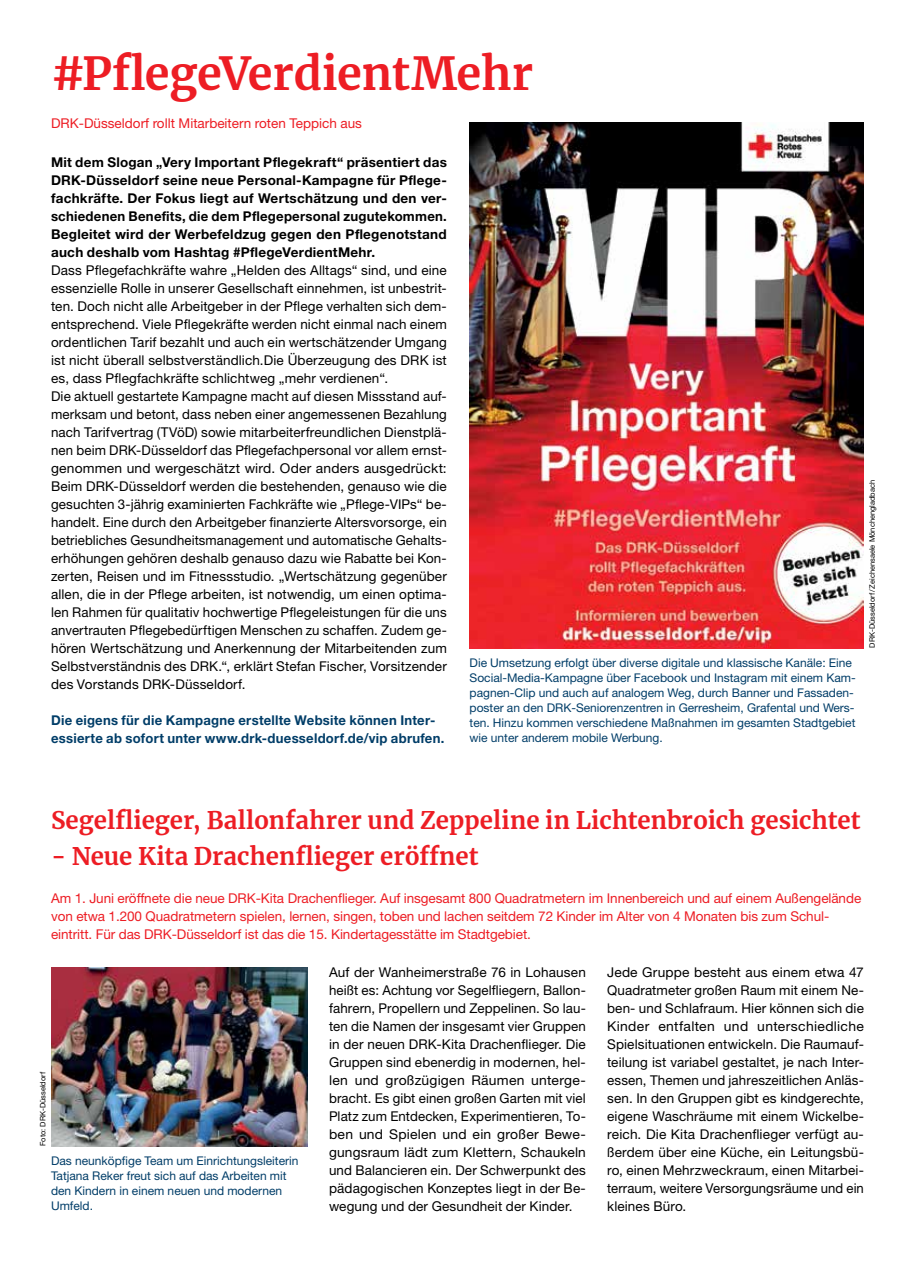
<style>
.page{position:relative;width:915px;height:1263px;background:#fff}
.page>*{position:absolute;margin:0;border:0;box-sizing:border-box;transform-origin:0 0}
.MGB_Headline{font:700 45px "Merriweather";letter-spacing:-.005em;color:#ed1d24}
.MGB_Headline-2{font:700 24px "Merriweather";color:#ed1d24}
.MGB_Copy{font:13.5px/18px "Helvetica Neue LT Pro";letter-spacing:.01em;color:#000;text-align:justify}
.MGB_Vorspann_Rot{font:13.5px/18px "Helvetica Neue LT Pro";letter-spacing:-.005em;color:#ed1d24}
.MGB_Copy-2{font:700 13.5px/18px "Helvetica Neue LT Pro";letter-spacing:.02em;color:#000;text-align:justify}
.MGB_Info{font:700 13.5px/18px "Helvetica Neue LT Pro";letter-spacing:.02em;color:#003d68}
.MGB_BU{font:12px/15px "Helvetica Neue LT Pro";color:#003d68}
.MGB_Fotocredits{font:7.5px "Helvetica Neue LT Pro";color:#000}
</style>
<div class="page">
<img style="left:469px;top:122px;width:394px;height:526px">
<img style="left:51px;top:967px;width:257px;height:179px">
<p class="MGB_Headline" style="left:51px;top:43px;width:483px">#PflegeVerdientMehr</p>
<p class="MGB_Vorspann_Rot" style="left:51px;top:114px;width:312px">DRK-Düsseldorf rollt Mitarbeitern roten Teppich aus</p>
<p class="MGB_Copy-2" style="left:51px;top:152px;width:397px">Mit dem Slogan „Very Important Pflegekraft“ präsentiert das DRK-Düsseldorf seine neue Personal-Kampagne für Pflege&shy;fachkräfte. Der Fokus liegt auf Wertschätzung und den ver&shy;schiedenen Benefits, die dem Pflegepersonal zugutekommen.<br>Begleitet wird der Werbefeldzug gegen den Pflegenotstand auch deshalb vom Hashtag #PflegeVerdientMehr.</p>
<p class="MGB_Copy" style="left:51px;top:260px;width:397px">Dass Pflegefachkräfte wahre „Helden des Alltags“ sind, und eine essenzielle Rolle in unserer Gesellschaft einnehmen, ist unbestrit&shy;ten. Doch nicht alle Arbeitgeber in der Pflege verhalten sich dem&shy;entsprechend. Viele Pflegekräfte werden nicht einmal nach einem ordentlichen Tarif bezahlt und auch ein wertschätzender Umgang ist nicht überall selbstverständlich.Die Überzeugung des DRK ist es, dass Pflegfachkräfte schlichtweg „mehr verdienen“.</p>
<p class="MGB_Copy" style="left:51px;top:386px;width:397px">Die aktuell gestartete Kampagne macht auf diesen Missstand auf&shy;merksam und betont, dass neben einer angemessenen Bezahlung nach Tarifvertrag (TVöD) sowie mitarbeiterfreundlichen Dienstplä&shy;nen beim DRK-Düsseldorf das Pflegefachpersonal vor allem ernst&shy;genommen und wergeschätzt wird. Oder anders ausgedrückt:<br>Beim DRK-Düsseldorf werden die bestehenden, genauso wie die gesuchten 3-jährig examinierten Fachkräfte wie „Pflege-VIPs“ be&shy;handelt. Eine durch den Arbeitgeber finanzierte Altersvorsorge, ein betriebliches Gesundheitsmanagement und automatische Gehalts&shy;erhöhungen gehören deshalb genauso dazu wie Rabatte bei Kon&shy;zerten, Reisen und im Fitnessstudio. „Wertschätzung gegenüber allen, die in der Pflege arbeiten, ist notwendig, um einen optima&shy;len Rahmen für qualitativ hochwertige Pflegeleistungen für die uns anvertrauten Pflegebedürftigen Menschen zu schaffen. Zudem ge&shy;hören Wertschätzung und Anerkennung der Mitarbeitenden zum Selbstverständnis des DRK.“, erklärt Stefan Fischer, Vorsitzender des Vorstands DRK-Düsseldorf.</p>
<p class="MGB_Info" style="left:51px;top:710px;width:395px">Die eigens für die Kampagne erstellte Website können Inter&shy;essierte ab sofort unter www.drk-duesseldorf.de/vip abrufen.</p>
<p class="MGB_BU" style="left:469px;top:654px;width:387px">Die Umsetzung erfolgt über diverse digitale und klassische Kanäle: Eine Social-Media-Kampagne über Facebook und Instagram mit einem Kam&shy;pagnen-Clip und auch auf analogem Weg, durch Banner und Fassaden&shy;poster an den DRK-Seniorenzentren in Gerresheim, Grafental und Wers&shy;ten. Hinzu kommen verschiedene Maßnahmen im gesamten Stadtgebiet wie unter anderem mobile Werbung.</p>
<p class="MGB_Fotocredits" style="left:867px;top:648px;width:169px;rotate:-90deg">DRK-Düsseldorf/Zeichensaele Mönchengladbach</p>
<p class="MGB_Headline-2" style="left:51px;top:804px;width:810px">Segelflieger, Ballonfahrer und Zeppeline in Lichtenbroich gesichtet</p>
<p class="MGB_Headline-2" style="left:51px;top:840px;width:429px">- Neue Kita Drachenflieger eröffnet</p>
<p class="MGB_Vorspann_Rot" style="left:51px;top:889px;width:811px">Am 1. Juni eröffnete die neue DRK-Kita Drachenflieger. Auf insgesamt 800 Quadratmetern im Innenbereich und auf einem Außengelände von etwa 1.200 Quadratmetern spielen, lernen, singen, toben und lachen seitdem 72 Kinder im Alter von 4 Monaten bis zum Schul&shy;eintritt. Für das DRK-Düsseldorf ist das die 15. Kindertagesstätte im Stadtgebiet.</p>
<p class="MGB_Fotocredits" style="left:38px;top:1146px;width:75px;rotate:-90deg">Foto: DRK-Düsseldorf</p>
<p class="MGB_BU" style="left:51px;top:1153px;width:249px">Das neunköpfige Team um Einrichtungsleiterin Tatjana Reker freut sich auf das Arbeiten mit den Kindern in einem neuen und modernen Umfeld.</p>
<p class="MGB_Copy" style="left:329px;top:962px;width:258px">Auf der Wanheimerstraße 76 in Lohausen heißt es: Achtung vor Segelfliegern, Ballon&shy;fahrern, Propellern und Zeppelinen. So lau&shy;ten die Namen der insgesamt vier Gruppen in der neuen DRK-Kita Drachenflieger. Die Gruppen sind ebenerdig in modernen, hel&shy;len und großzügigen Räumen unterge&shy;bracht. Es gibt einen großen Garten mit viel Platz zum Entdecken, Experimentieren, To&shy;ben und Spielen und ein großer Bewe&shy;gungsraum lädt zum Klettern, Schaukeln und Balancieren ein. Der Schwerpunkt des pädagogischen Konzeptes liegt in der Be&shy;wegung und der Gesundheit der Kinder.</p>
<p class="MGB_Copy" style="left:607px;top:962px;width:258px">Jede Gruppe besteht aus einem etwa 47<br>Quadratmeter großen Raum mit einem Ne&shy;ben- und Schlafraum. Hier können sich die Kinder entfalten und unterschiedliche Spielsituationen entwickeln. Die Raumauf&shy;teilung ist variabel gestaltet, je nach Inter&shy;essen, Themen und jahreszeitlichen Anläs&shy;sen. In den Gruppen gibt es kindgerechte, eigene Waschräume mit einem Wickelbe&shy;reich. Die Kita Drachenflieger verfügt au&shy;ßerdem über eine Küche, ein Leitungsbü&shy;ro, einen Mehrzweckraum, einen Mitarbei&shy;terraum, weitere Versorgungsräume und ein kleines Büro.</p>
</div>
